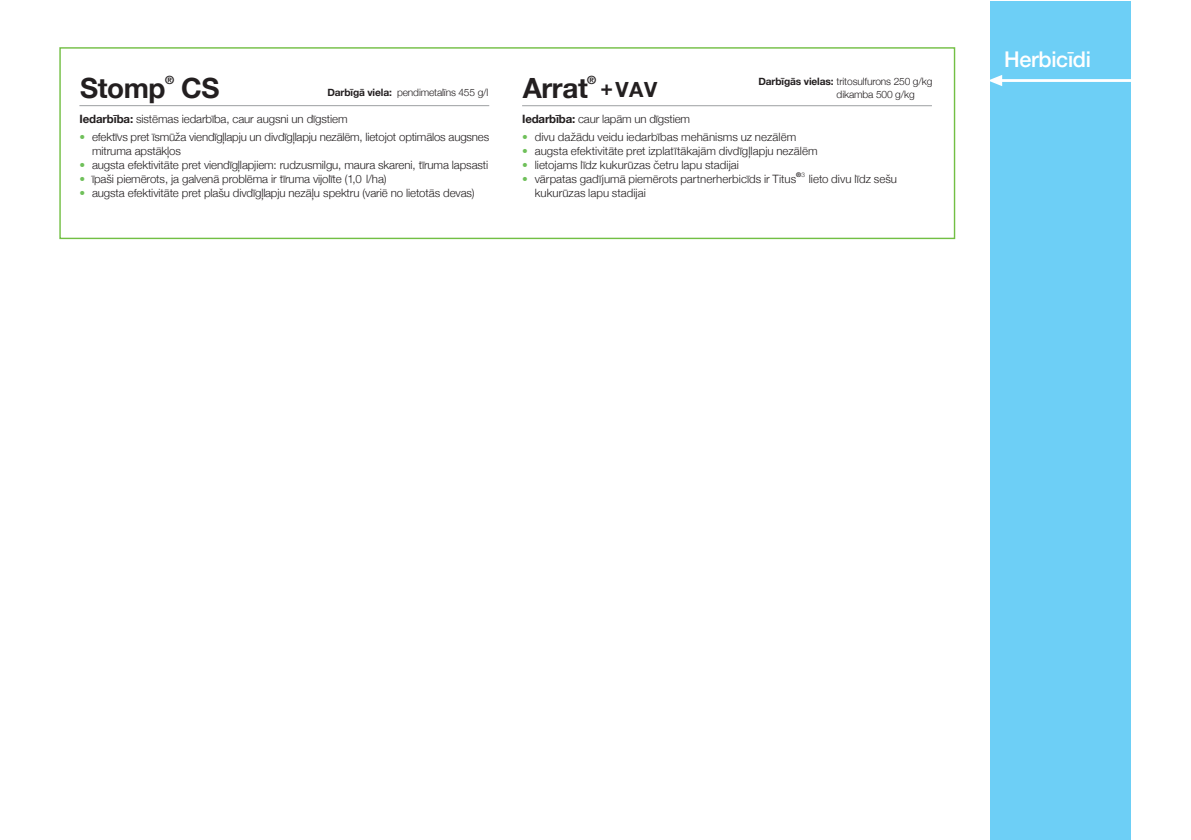
<style>
.page{position:relative;width:1191px;height:840px;background:#fff}
.page>*{position:absolute;margin:0;border:0;box-sizing:border-box;transform-origin:0 0}
.t1{font:700 27.8px "Helvetica Neue";letter-spacing:-.015em;color:#231f20}
.t2{font:500 21.6px "Helvetica Neue";letter-spacing:-.015em;color:#fff}
.t3{font:700 20.8px "Helvetica Neue";color:#231f20}
.t4{font:300 11.4px/14px "Helvetica Neue";letter-spacing:-.01em;color:#231f20}
.t5{font:700 11.4px "Helvetica Neue";color:#231f20}
.t6{font:300 10.2px/13px "Helvetica Neue";letter-spacing:-.015em;color:#231f20}
.t7{font:700 6.4px "Helvetica Neue";color:#231f20}
.s1{font-weight:700}
.s2{color:#6fc05a}
.s3{font-weight:300}
</style>
<div class="page">
<div style="left:990px;top:1px;width:141px;height:838px;background:#6dcff6"></div>
<hr style="left:1001px;top:79px;width:138px;height:3px;background:#fff">
<svg style="left:990px;top:75px;width:12px;height:11px"></svg>
<div style="left:59px;top:47px;width:896px;height:192px;border:1px solid #72bf44"></div>
<hr style="left:79px;top:105px;width:410px;height:1px;background:#9d9fa2">
<hr style="left:522px;top:105px;width:410px;height:1px;background:#9d9fa2">
<p class="t5" style="left:165px;top:71px;width:11px">®</p>
<h1 class="t1" style="left:181px;top:66px;width:40px">CS</h1>
<h3 class="t3" style="left:600px;top:73px;width:58px">+VAV</h3>
<p class="t4" style="left:522px;top:111px;width:169px"><span class="s1">Iedarbība:</span> caur lapām un dīgstiem</p>
<p class="t4" style="left:522px;top:129px;width:276px"><span class="s2">•</span> divu dažādu veidu iedarbības mehānisms uz nezālēm</p>
<p class="t4" style="left:522px;top:143px;width:297px"><span class="s2">•</span> augsta efektivitāte pret izplatītākajām divdīgļlapju nezālēm</p>
<p class="t4" style="left:522px;top:157px;width:218px"><span class="s2">•</span> lietojams līdz kukurūzas četru lapu stadijai</p>
<p class="t4" style="left:522px;top:171px;width:276px"><span class="s2">•</span> vārpatas gadījumā piemērots partnerherbicīds ir Titus</p>
<p class="t7" style="left:796px;top:170px;width:10px">®<span class="s3">3</span></p>
<p class="t4" style="left:808px;top:171px;width:90px">lieto divu līdz sešu</p>
<p class="t4" style="left:535px;top:185px;width:113px">kukurūzas lapu stadijai</p>
<h1 class="t1" style="left:523px;top:66px;width:66px">Arrat</h1>
<p class="t5" style="left:587px;top:71px;width:11px">®</p>
<p class="t6" style="left:836px;top:74px;width:97px;text-indent:-78px"><span class="s1">Darbīgās vielas:</span> tritosulfurons 250 g/kg dikamba 500 g/kg</p>
<h1 class="t1" style="left:80px;top:66px;width:87px">Stomp</h1>
<p class="t6" style="left:327px;top:86px;width:162px"><span class="s1">Darbīgā viela:</span> pendimetalīns 455 g/l</p>
<p class="t4" style="left:79px;top:111px;width:270px"><span class="s1">Iedarbība:</span> sistēmas iedarbība, caur augsni un dīgstiem</p>
<p class="t4" style="left:92px;top:129px;width:399px;text-indent:-13px"><span class="s2">•</span> efektīvs pret īsmūža viendīgļlapju un divdīgļlapju nezālēm, lietojot optimālos augsnes mitruma apstākļos</p>
<p class="t4" style="left:79px;top:157px;width:410px"><span class="s2">•</span> augsta efektivitāte pret viendīgļlapjiem: rudzusmilgu, maura skareni, tīruma lapsasti</p>
<p class="t4" style="left:79px;top:171px;width:309px"><span class="s2">•</span> īpaši piemērots, ja galvenā problēma ir tīruma vijolīte (1,0 l/ha)</p>
<p class="t4" style="left:79px;top:185px;width:397px"><span class="s2">•</span> augsta efektivitāte pret plašu divdīgļlapju nezāļu spektru (variē no lietotās devas)</p>
<h2 class="t2" style="left:1004px;top:42px;width:88px">Herbicīdi</h2>
</div>
